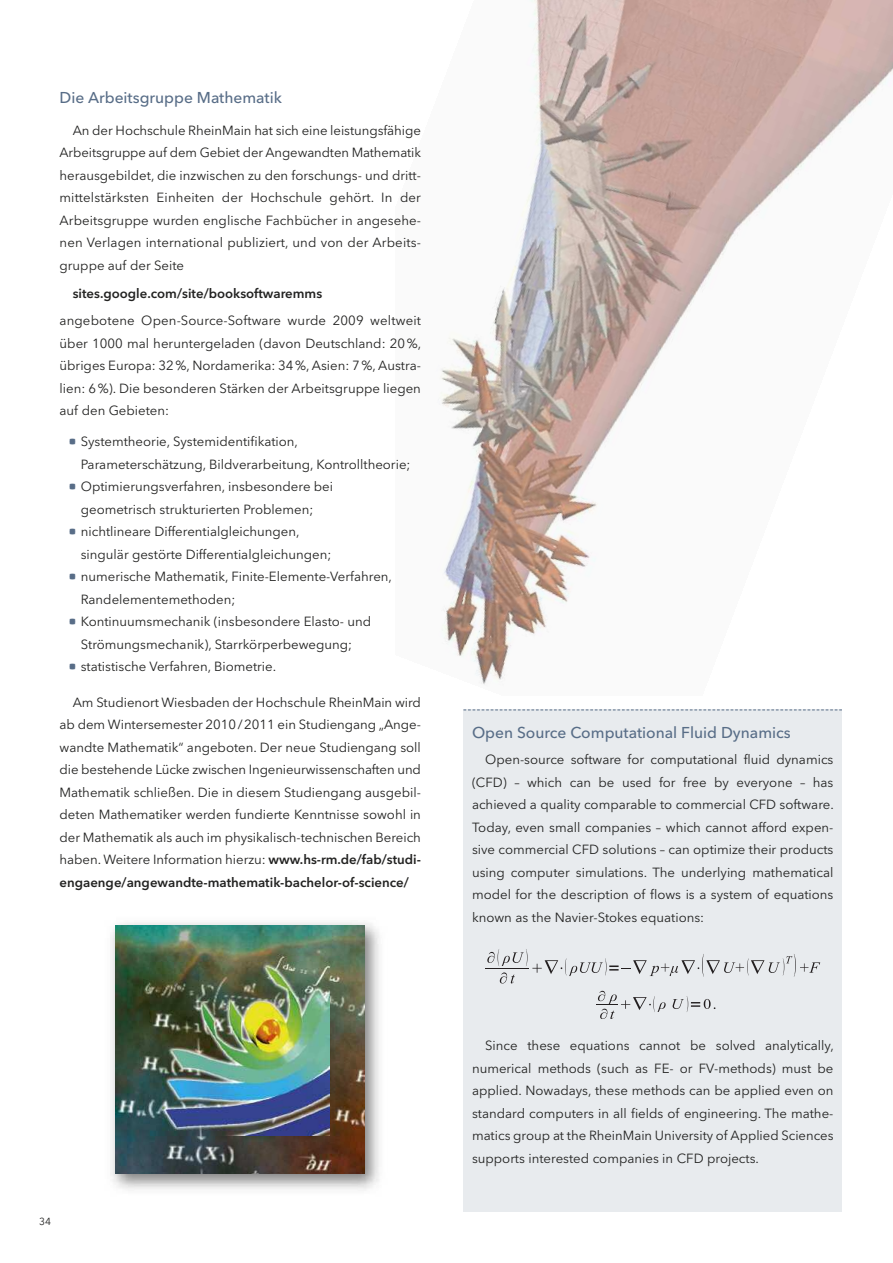
<style>
.page{position:relative;width:893px;height:1263px;background:#fff}
.page>*{position:absolute;margin:0;border:0;box-sizing:border-box;transform-origin:0 0}
.t1{font:500 15.6px "Avenir Next LT Pro";color:#586d87}
.t2{font:13.2px/22.5px "Avenir Next LT Pro";color:#222221;text-align:justify}
.t3{font:600 13.2px "Avenir Next LT Pro";color:#222221}
.t4{font:10.2px "Avenir Next LT Pro";color:#222221}
.s1{font-weight:600}
</style>
<div class="page">
<div style="left:463px;top:710px;width:379px;height:502px;background:#e8ebee"></div>
<svg style="left:463px;top:709px;width:379px;height:1px"></svg>
<hr style="left:485px;top:968px;width:44px;height:1px;background:#231f20">
<svg style="left:487px;top:949px;width:333px;height:34px"></svg>
<svg style="left:596px;top:991px;width:70px;height:28px"></svg>
<svg style="left:673px;top:996px;width:42px;height:16px"></svg>
<img style="left:438px;top:0;width:455px;height:685px">
<img style="left:110px;top:922px;width:269px;height:268px">
<img style="left:116px;top:925px;width:248px;height:249px">
<img style="left:143px;top:956px;width:197px;height:189px">
<img style="left:150px;top:962px;width:180px;height:173px">
<p class="t1" style="left:60px;top:92px;width:224px">Die Arbeitsgruppe Mathematik</p>
<p class="t2" style="left:60px;top:120px;width:363px;text-indent:13px">An der Hochschule RheinMain hat sich eine leistungsfähige Arbeitsgruppe auf dem Gebiet der Angewandten Mathematik herausgebildet, die inzwischen zu den forschungs- und dritt&shy;mittelstärksten Einheiten der Hochschule gehört. In der Arbeitsgruppe wurden englische Fachbücher in angesehe&shy;nen Verlagen international publiziert, und von der Arbeits&shy;gruppe auf der Seite</p>
<p class="t3" style="left:73px;top:289px;width:251px">sites.google.com/site/booksoftwaremms</p>
<p class="t2" style="left:60px;top:311px;width:363px">angebotene Open-Source-Software wurde 2009 weltweit über 1000 mal heruntergeladen (davon Deutschland: 20%, übriges Europa: 32%, Nordamerika: 34%, Asien: 7%, Austra&shy;lien: 6%). Die besonderen Stärken der Arbeitsgruppe liegen auf den Gebieten:</p>
<p class="t2" style="left:81px;top:432px;width:331px;text-align:left">Systemtheorie, Systemidentifikation, Parameterschätzung, Bildverarbeitung, Kontrolltheorie; Optimierungsverfahren, insbesondere bei geometrisch strukturierten Problemen;<br>nichtlineare Differentialgleichungen,<br>singulär gestörte Differentialgleichungen;<br>numerische Mathematik, Finite-Elemente-Verfahren, Randelementemethoden;<br>Kontinuumsmechanik (insbesondere Elasto- und Strömungsmechanik), Starrkörperbewegung; statistische Verfahren, Biometrie.</p>
<p class="t2" style="left:60px;top:692px;width:363px;text-indent:13px">Am Studienort Wiesbaden der Hochschule RheinMain wird ab dem Wintersemester 2010/2011 ein Studiengang „Ange&shy;wandte Mathematik“ angeboten. Der neue Studiengang soll die bestehende Lücke zwischen Ingenieurwissenschaften und Mathematik schließen. Die in diesem Studiengang ausgebil&shy;deten Mathematiker werden fundierte Kenntnisse sowohl in der Mathematik als auch im physikalisch-technischen Bereich haben. Weitere Information hierzu: <span class="s1">www.hs-rm.de/fab/studi&shy;engaenge/angewandte-mathematik-bachelor-of-science/</span></p>
<p class="t4" style="left:39px;top:1218px;width:13px">34</p>
<p class="t1" style="left:472px;top:727px;width:320px">Open Source Computational Fluid Dynamics</p>
<p class="t2" style="left:472px;top:750px;width:363px;text-indent:13px">Open-source software for computational fluid dynamics (CFD) – which can be used for free by everyone – has achieved a quality comparable to commercial CFD software.<br>Today, even small companies – which cannot afford expen&shy;sive commercial CFD solutions – can optimize their products using computer simulations. The underlying mathematical model for the description of flows is a system of equations known as the Navier-Stokes equations:</p>
<p class="t2" style="left:472px;top:1036px;width:363px;text-indent:13px">Since these equations cannot be solved analytically, numerical methods (such as FE- or FV-methods) must be applied. Nowadays, these methods can be applied even on standard computers in all fields of engineering. The mathe&shy;matics group at the RheinMain University of Applied Sciences supports interested companies in CFD projects.</p>
</div>
